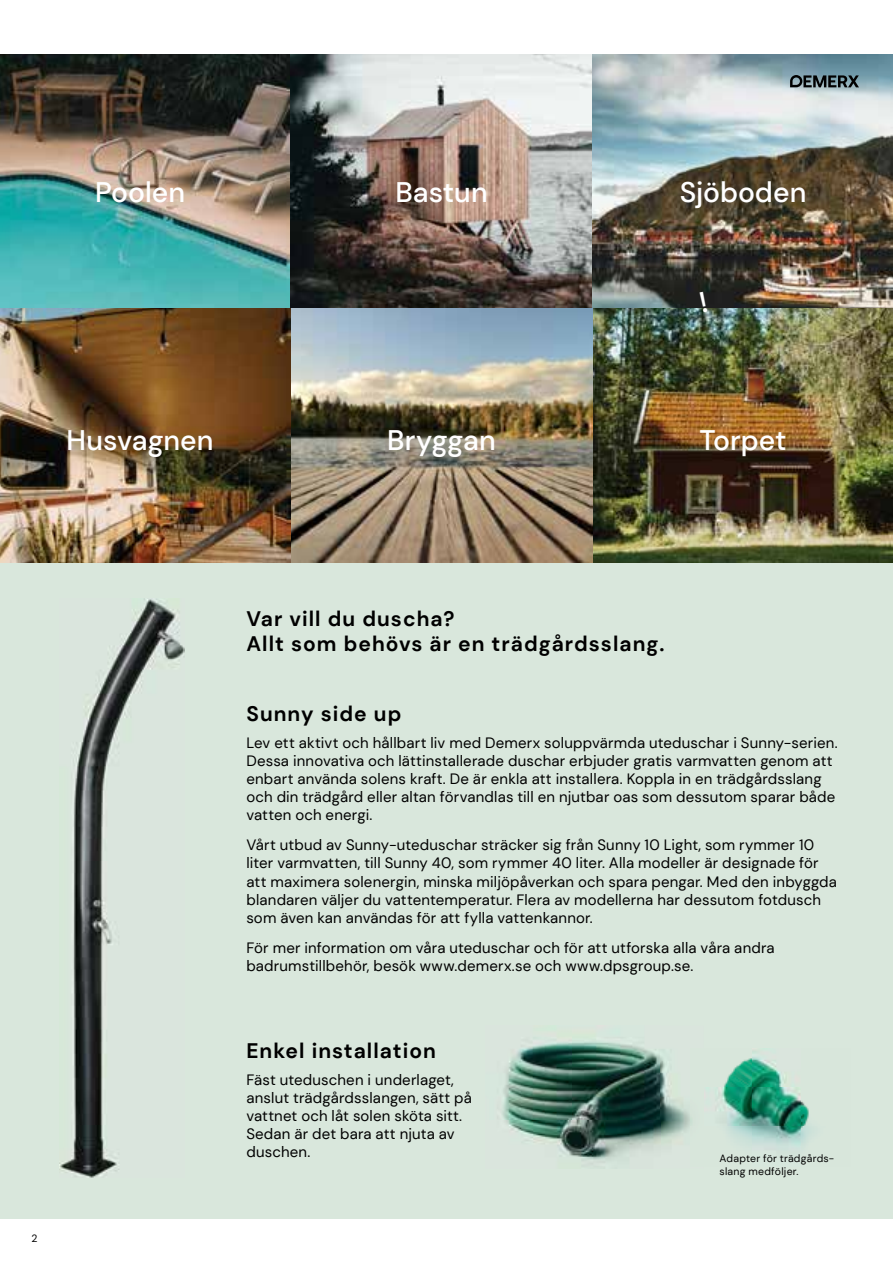
<style>
.page{position:relative;width:893px;height:1263px;background:#fff}
.page>*{position:absolute;margin:0;border:0;box-sizing:border-box;transform-origin:0 0}
.t1{font:500 28.2px "DM Sans";color:#fff}
.t2{font:700 21px/25.2px "DM Sans";letter-spacing:.05em;color:#000}
.t3{font:15px/18px "DM Sans";letter-spacing:.01em;color:#000}
.t4{font:10.5px/12.6px "DM Sans";letter-spacing:.025em;color:#000}
</style>
<div class="page">
<div style="left:0;top:563px;width:893px;height:655px;background:#d9e7dc"></div>
<img style="left:60px;top:598px;width:125px;height:580px">
<img style="left:0;top:54px;width:893px;height:509px">
<img style="left:592px;top:54px;width:301px;height:254px">
<svg style="left:790px;top:75px;width:69px;height:12px"></svg>
<img style="left:502px;top:1041px;width:188px;height:124px">
<img style="left:690px;top:1051px;width:122px;height:99px">
<svg style="left:699px;top:292px;width:9px;height:21px"></svg>
<h1 class="t1" style="left:95px;top:174px;width:92px">Poolen</h1>
<h1 class="t1" style="left:395px;top:174px;width:94px">Bastun</h1>
<h1 class="t1" style="left:680px;top:174px;width:128px">Sjöboden</h1>
<h1 class="t1" style="left:67px;top:422px;width:148px">Husvagnen</h1>
<h1 class="t1" style="left:387px;top:422px;width:110px">Bryggan</h1>
<h1 class="t1" style="left:699px;top:422px;width:89px">Torpet</h1>
<p class="t4" style="left:31px;top:1232px;width:8px">2</p>
<h2 class="t2" style="left:246px;top:606px;width:420px">Var vill du duscha?<br>Allt som behövs är en trädgårdsslang.</h2>
<h2 class="t2" style="left:246px;top:701px;width:156px">Sunny side up</h2>
<p class="t3" style="left:246px;top:733px;width:593px">Lev ett aktivt och hållbart liv med Demerx soluppvärmda uteduschar i Sunny-serien.<br>Dessa innovativa och lättinstallerade duschar erbjuder gratis varmvatten genom att enbart använda solens kraft. De är enkla att installera. Koppla in en trädgårdsslang och din trädgård eller altan förvandlas till en njutbar oas som dessutom sparar både vatten och energi.</p>
<p class="t3" style="left:246px;top:836px;width:592px">Vårt utbud av Sunny-uteduschar sträcker sig från Sunny 10 Light, som rymmer 10 liter varmvatten, till Sunny 40, som rymmer 40 liter. Alla modeller är designade för att maximera solenergin, minska miljöpåverkan och spara pengar. Med den inbyggda blandaren väljer du vattentemperatur. Flera av modellerna har dessutom fotdusch som även kan användas för att fylla vattenkannor.</p>
<p class="t3" style="left:246px;top:939px;width:530px">För mer information om våra uteduschar och för att utforska alla våra andra badrumstillbehör, besök www.demerx.se och www.dpsgroup.se.</p>
<h2 class="t2" style="left:246px;top:1038px;width:191px">Enkel installation</h2>
<p class="t3" style="left:246px;top:1070px;width:227px">Fäst uteduschen i underlaget, anslut trädgårdsslangen, sätt på vattnet och låt solen sköta sitt.<br>Sedan är det bara att njuta av duschen.</p>
<p class="t4" style="left:719px;top:1152px;width:116px">Adapter för trädgårds&shy;slang medföljer.</p>
</div>
